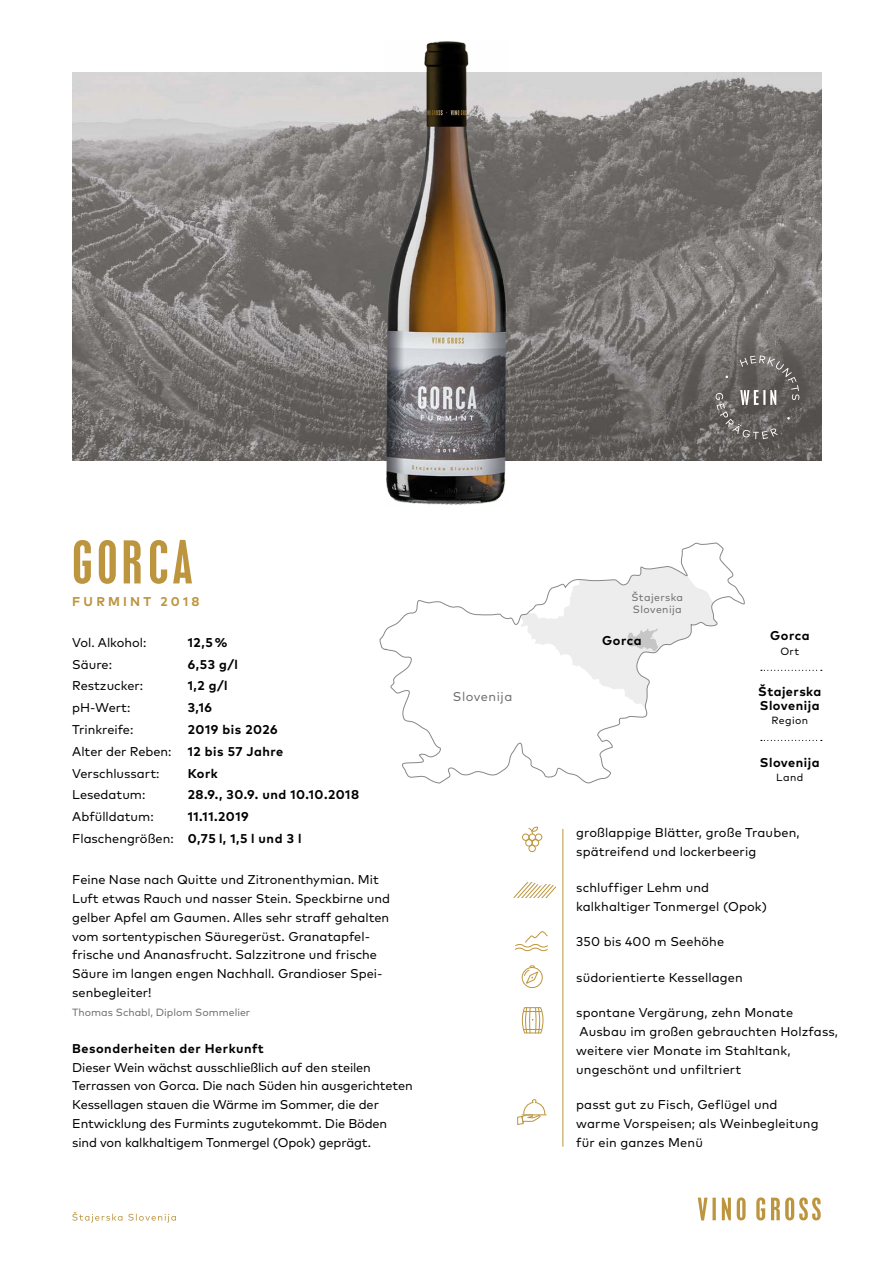
<style>
.page{position:relative;width:893px;height:1263px;background:#fff}
.page>*{position:absolute;margin:0;border:0;box-sizing:border-box;transform-origin:0 0}
.t1{font:condensed 52.5px "Placard";letter-spacing:.09em;color:#bc953e}
.t2{font:12.75px/18.8px "Mark Pro";color:#000}
.t3{font:700 12.75px/14.2px "Mark Pro";letter-spacing:.04em;color:#000}
.t4{font:700 12.75px "Mark Pro";letter-spacing:.25em;color:#bc953e}
.t5{font:12.75px "Mark Pro";letter-spacing:.04em;color:#706f6f}
.t6{font:10.5px "Mark Pro";color:#706f6f}
.t7{font:10.5px/12px "Mark Pro";letter-spacing:.04em;color:#706f6f}
.t8{font:10.5px "Mark Pro";letter-spacing:.04em;color:#000}
.s1{font-weight:400}
</style>
<div class="page">
<img style="left:72px;top:72px;width:749px;height:388px">
<img style="left:385px;top:41px;width:123px;height:464px">
<svg style="left:698px;top:1197px;width:123px;height:23px"></svg>
<svg style="left:761px;top:670px;width:61px;height:1px"></svg>
<svg style="left:761px;top:740px;width:61px;height:1px"></svg>
<div style="left:522px;top:833px;width:7px;height:8px;border:1px solid #bc953e;border-radius:50%"></div>
<div style="left:525px;top:839px;width:8px;height:7px;border:1px solid #bc953e;border-radius:50%"></div>
<div style="left:529px;top:833px;width:7px;height:8px;border:1px solid #bc953e;border-radius:50%"></div>
<div style="left:532px;top:839px;width:7px;height:7px;border:1px solid #bc953e;border-radius:50%"></div>
<div style="left:528px;top:845px;width:8px;height:7px;border:1px solid #bc953e;border-radius:50%"></div>
<div style="left:535px;top:833px;width:7px;height:8px;border:1px solid #bc953e;border-radius:50%"></div>
<svg style="left:528px;top:826px;width:10px;height:8px"></svg>
<svg style="left:513px;top:882px;width:44px;height:16px"></svg>
<svg style="left:517px;top:1099px;width:29px;height:26px"></svg>
<svg style="left:515px;top:931px;width:33px;height:21px"></svg>
<div style="left:522px;top:967px;width:21px;height:21px;border:1px solid #bc953e;border-radius:50%"></div>
<svg style="left:523px;top:965px;width:17px;height:20px"></svg>
<svg style="left:521px;top:1007px;width:23px;height:27px"></svg>
<hr style="left:562px;top:829px;width:1px;height:318px;background:#bc953e">
<svg style="left:379px;top:543px;width:366px;height:241px"></svg>
<svg style="left:72px;top:1212px;width:104px;height:10px"></svg>
<svg style="left:715px;top:355px;width:84px;height:84px;background:#6f6c6a"></svg>
<h1 class="t1" style="left:72px;top:530px;width:122px">GORCA</h1>
<p class="t4" style="left:72px;top:592px;width:129px">FURMINT 2018</p>
<p class="t7" style="left:631px;top:591px;width:53px">Štajerska<br>Slovenija</p>
<p class="t3" style="left:770px;top:628px;width:41px">Gorca</p>
<p class="t8" style="left:780px;top:643px;width:20px">Ort</p>
<p class="t3" style="left:758px;top:683px;width:65px">Štajerska<br>Slovenija</p>
<p class="t8" style="left:771px;top:712px;width:38px">Region</p>
<p class="t3" style="left:760px;top:754px;width:61px">Slovenija</p>
<p class="t8" style="left:776px;top:769px;width:29px">Land</p>
<p class="t2" style="left:72px;top:632px;width:76px">Vol. Alkohol:</p>
<p class="t3" style="left:188px;top:634px;width:41px">12,5 %</p>
<p class="t3" style="left:602px;top:632px;width:41px">Gorca</p>
<p class="t2" style="left:72px;top:654px;width:41px">Säure:</p>
<p class="t3" style="left:188px;top:656px;width:52px">6,53 g/l</p>
<p class="t2" style="left:72px;top:675px;width:72px">Restzucker:</p>
<p class="t3" style="left:188px;top:678px;width:41px">1,2 g/l</p>
<p class="t2" style="left:72px;top:697px;width:60px">pH-Wert:</p>
<p class="t3" style="left:188px;top:699px;width:26px">3,16</p>
<p class="t2" style="left:72px;top:719px;width:63px">Trinkreife:</p>
<p class="t3" style="left:188px;top:721px;width:91px">2019 bis 2026</p>
<p class="t2" style="left:72px;top:741px;width:101px">Alter der Reben:</p>
<p class="t3" style="left:188px;top:743px;width:97px">12 bis 57 Jahre</p>
<p class="t2" style="left:72px;top:763px;width:89px">Verschlussart:</p>
<p class="t3" style="left:188px;top:765px;width:32px">Kork</p>
<p class="t2" style="left:72px;top:784px;width:75px">Lesedatum:</p>
<p class="t3" style="left:188px;top:786px;width:173px">28.9., 30.9. und 10.10.2018</p>
<p class="t2" style="left:72px;top:806px;width:83px">Abfülldatum:</p>
<p class="t5" style="left:453px;top:686px;width:61px">Slovenija</p>
<p class="t3" style="left:72px;top:804px;width:231px;line-height:21.8px;text-indent:116px">11.11.2019<br><span class="s1">Flaschengrößen:</span> 0,75 l, 1,5 l und 3 l</p>
<p class="t2" style="left:72px;top:869px;width:319px">Feine Nase nach Quitte und Zitronenthymian. Mit Luft etwas Rauch und nasser Stein. Speckbirne und gelber Apfel am Gaumen. Alles sehr straff gehalten vom sortentypischen Säuregerüst. Granatapfel&shy;frische und Ananasfrucht. Salzzitrone und frische Säure im langen engen Nachhall. Grandioser Spei&shy;senbegleiter!</p>
<p class="t6" style="left:72px;top:1004px;width:180px">Thomas Schabl, Diplom Sommelier</p>
<p class="t3" style="left:72px;top:1040px;width:193px">Besonderheiten der Herkunft</p>
<p class="t2" style="left:72px;top:1057px;width:342px">Dieser Wein wächst ausschließlich auf den steilen Terrassen von Gorca. Die nach Süden hin ausgerichteten Kessellagen stauen die Wärme im Sommer, die der Entwicklung des Furmints zugutekommt. Die Böden sind von kalkhaltigem Tonmergel (Opok) geprägt.</p>
<p class="t2" style="left:576px;top:822px;width:225px">großlappige Blätter, große Trauben, spätreifend und lockerbeerig</p>
<p class="t2" style="left:576px;top:877px;width:192px">schluffiger Lehm und kalkhaltiger Tonmergel (Opok)</p>
<p class="t2" style="left:576px;top:931px;width:149px">350 bis 400 m Seehöhe</p>
<p class="t2" style="left:576px;top:967px;width:168px">südorientierte Kessellagen</p>
<p class="t2" style="left:576px;top:1002px;width:263px">spontane Vergärung, zehn Monate Ausbau im großen gebrauchten Holzfass, weitere vier Monate im Stahltank, ungeschönt und unfiltriert</p>
<p class="t2" style="left:576px;top:1094px;width:244px">passt gut zu Fisch, Geflügel und warme Vorspeisen; als Weinbegleitung für ein ganzes Menü</p>
</div>
